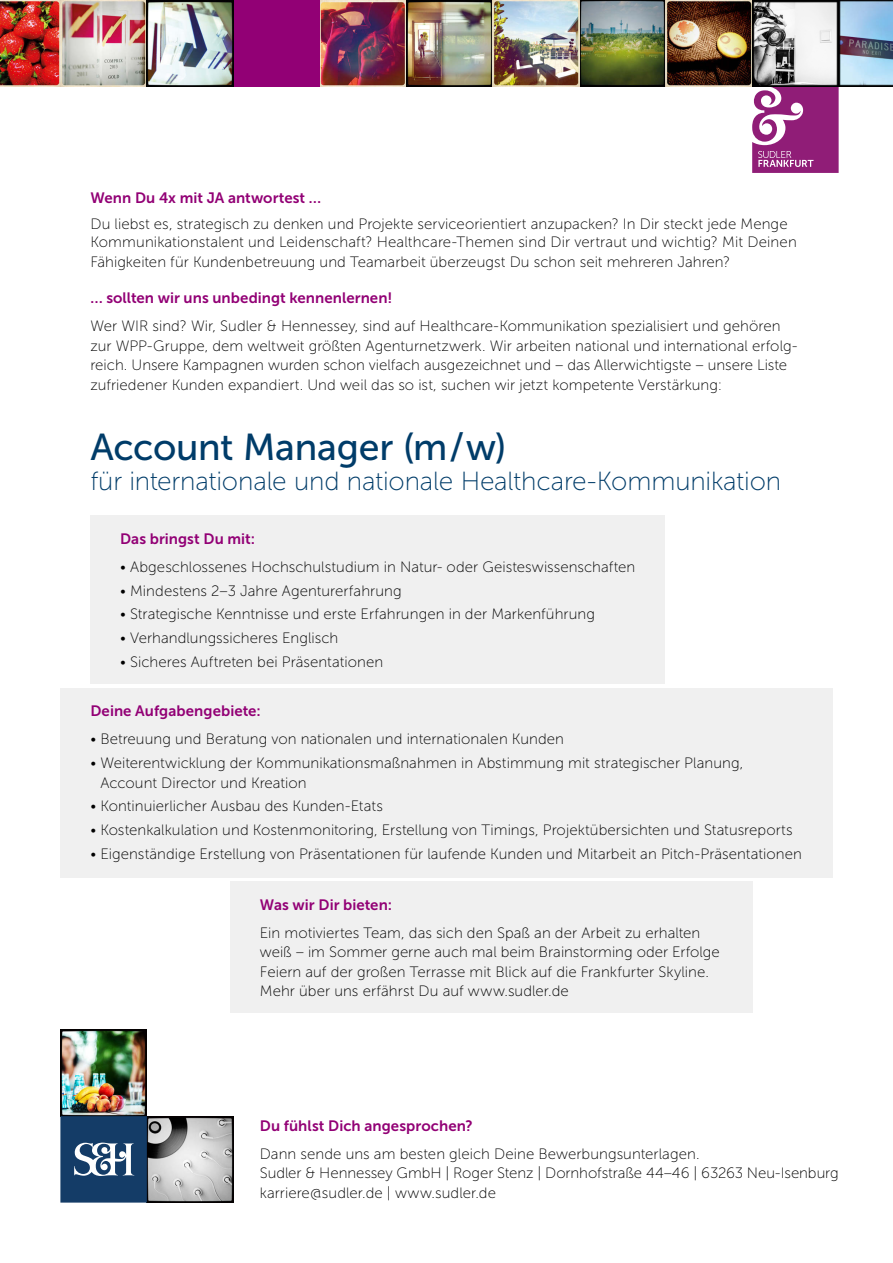
<style>
.page{position:relative;width:893px;height:1263px;background:#fff}
.page>*{position:absolute;margin:0;border:0;box-sizing:border-box;transform-origin:0 0}
.t1{font:37.5px "Museo Sans 500";letter-spacing:-.005em;color:#003c69}
.t2{font:26.25px "Museo Sans 100";letter-spacing:-.005em;color:#003c69}
.t3{font:15px/19.5px "Museo Sans 100";letter-spacing:.005em;color:#000}
.t4{font:15px "Museo Sans 700";letter-spacing:.005em;color:#920075}
</style>
<div class="page">
<img style="left:320px;top:0;width:573px;height:86px">
<img style="left:0;top:0;width:60px;height:86px">
<img style="left:60px;top:0;width:87px;height:86px">
<div style="left:234px;top:0;width:86px;height:86px;background:#920075"></div>
<img style="left:147px;top:0;width:86px;height:86px">
<svg style="left:752px;top:86px;width:87px;height:87px;background:#a2468e"></svg>
<img style="left:147px;top:1116px;width:86px;height:86px">
<img style="left:60px;top:1030px;width:87px;height:86px">
<svg style="left:60px;top:1116px;width:87px;height:86px;background:#305379"></svg>
<div style="left:90px;top:515px;width:575px;height:169px;background:#f0f0f0"></div>
<div style="left:60px;top:688px;width:773px;height:189px;background:#f0f0f0"></div>
<div style="left:230px;top:881px;width:522px;height:132px;background:#f0f0f0"></div>
<p class="t4" style="left:90px;top:189px;width:232px">Wenn Du 4x mit JA antwortest …</p>
<p class="t3" style="left:90px;top:215px;width:708px;line-height:18px">Du liebst es, strategisch zu denken und Projekte serviceorientiert anzupacken? In Dir steckt jede Menge<br>Kommunikationstalent und Leidenschaft? Healthcare-Themen sind Dir vertraut und wichtig? Mit Deinen</p>
<p class="t3" style="left:90px;top:252px;width:641px">Fähigkeiten für Kundenbetreuung und Teamarbeit überzeugst Du schon seit mehreren Jahren?</p>
<p class="t4" style="left:90px;top:290px;width:304px">… sollten wir uns unbedingt kennenlernen!</p>
<p class="t3" style="left:90px;top:316px;width:709px">Wer WIR sind? Wir, Sudler &amp; Hennessey, sind auf Healthcare-Kommunikation spezialisiert und gehören zur WPP-Gruppe, dem weltweit größten Agenturnetzwerk. Wir arbeiten national und international erfolg&shy;reich. Unsere Kampagnen wurden schon vielfach ausgezeichnet und – das Allerwichtigste – unsere Liste zufriedener Kunden expandiert. Und weil das so ist, suchen wir jetzt kompetente Verstärkung:</p>
<h1 class="t1" style="left:90px;top:427px;width:418px">Account Manager (m/w)</h1>
<h2 class="t2" style="left:90px;top:467px;width:692px">für internationale und nationale Healthcare-Kommunikation</h2>
<p class="t4" style="left:120px;top:530px;width:136px">Das bringst Du mit:</p>
<p class="t3" style="left:120px;top:557px;width:517px">• Abgeschlossenes Hochschulstudium in Natur- oder Geisteswissenschaften</p>
<p class="t3" style="left:120px;top:581px;width:283px">• Mindestens 2–3 Jahre Agenturerfahrung</p>
<p class="t3" style="left:120px;top:605px;width:476px">• Strategische Kenntnisse und erste Erfahrungen in der Markenführung</p>
<p class="t3" style="left:120px;top:628px;width:220px">• Verhandlungssicheres Englisch</p>
<p class="t3" style="left:120px;top:652px;width:265px">• Sicheres Auftreten bei Präsentationen</p>
<p class="t4" style="left:90px;top:703px;width:172px">Deine Aufgabengebiete:</p>
<p class="t3" style="left:90px;top:730px;width:475px">• Betreuung und Beratung von nationalen und internationalen Kunden</p>
<p class="t3" style="left:100px;top:753px;width:644px;text-indent:-10px">• Weiterentwicklung der Kommunikationsmaßnahmen in Abstimmung mit strategischer Planung,<br>Account Director und Kreation</p>
<p class="t3" style="left:90px;top:797px;width:294px">• Kontinuierlicher Ausbau des Kunden-Etats</p>
<p class="t3" style="left:90px;top:820px;width:704px">• Kostenkalkulation und Kostenmonitoring, Erstellung von Timings, Projektübersichten und Statusreports</p>
<p class="t3" style="left:90px;top:844px;width:713px">• Eigenständige Erstellung von Präsentationen für laufende Kunden und Mitarbeit an Pitch-Präsentationen</p>
<p class="t4" style="left:260px;top:896px;width:134px">Was wir Dir bieten:</p>
<p class="t3" style="left:260px;top:923px;width:461px">Ein motiviertes Team, das sich den Spaß an der Arbeit zu erhalten weiß – im Sommer gerne auch mal beim Brainstorming oder Erfolge Feiern auf der großen Terrasse mit Blick auf die Frankfurter Skyline.<br>Mehr über uns erfährst Du auf www.sudler.de</p>
<p class="t4" style="left:260px;top:1117px;width:214px">Du fühlst Dich angesprochen?</p>
<p class="t3" style="left:260px;top:1144px;width:580px">Dann sende uns am besten gleich Deine Bewerbungsunterlagen.<br>Sudler &amp; Hennessey GmbH | Roger Stenz | Dornhofstraße 44 – 46 | 63263 Neu-Isenburg karriere@sudler.de | www.sudler.de</p>
</div>
